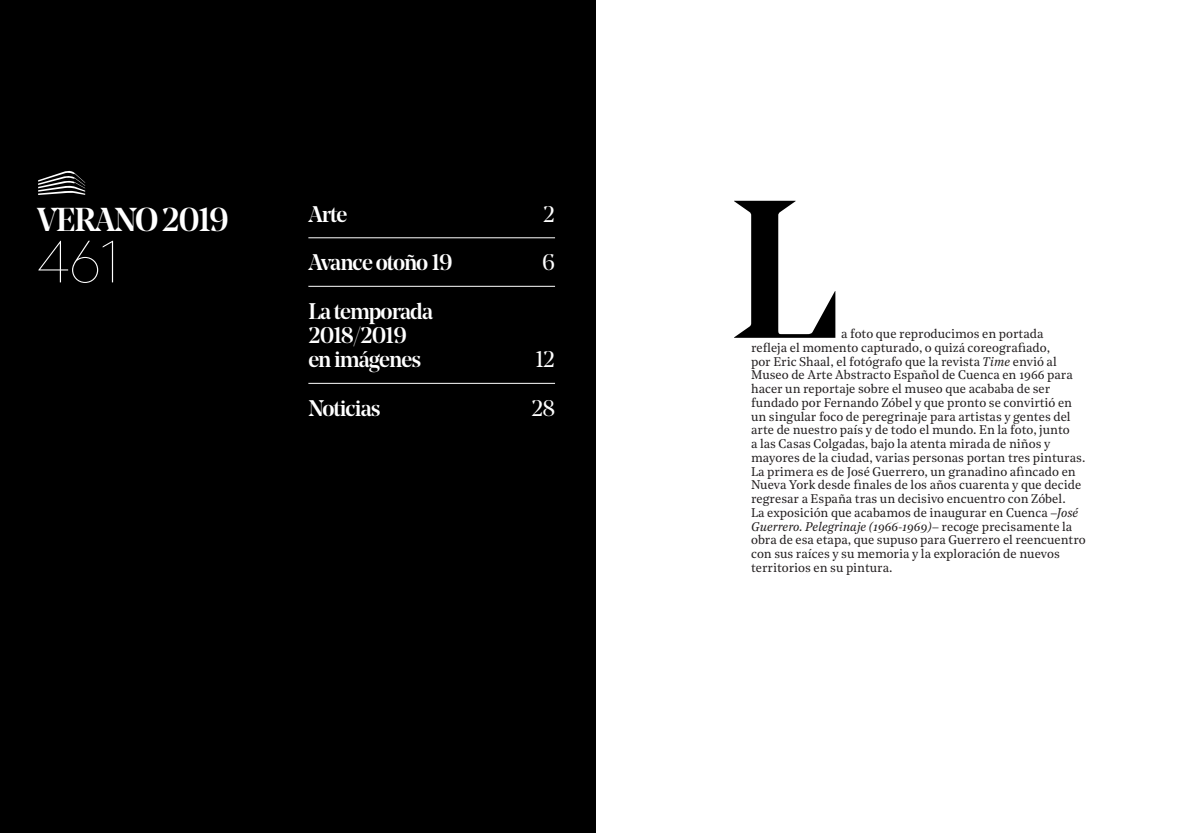
<style>
.page{position:relative;width:1191px;height:833px;background:#fff}
.page>*{position:absolute;margin:0;border:0;box-sizing:border-box;transform-origin:0 0}
.t1{font:100 59.5px "Brown Pro";color:#fff}
.t2{font:500 33px "Noe Display";letter-spacing:-.045em;color:#fff}
.Titulo_acto{font:500 22.5px/24.2px "Noe Display";letter-spacing:-.04em;color:#fff}
.Titulo_acto-2{font:22.5px "Noe Display";color:#fff}
.Texto_Mercury{font:12.5px/13.8px "Noe Text";color:#231f20}
.s1{font-style:italic}
</style>
<div class="page">
<svg style="left:734px;top:201px;width:101px;height:137px"></svg>
<div style="left:0;top:0;width:595px;height:833px;background:#000"></div>
<svg style="left:38px;top:170px;width:47px;height:25px"></svg>
<hr style="left:308px;top:237px;width:247px;height:1px;background:#fff">
<hr style="left:308px;top:286px;width:247px;height:1px;background:#fff">
<hr style="left:308px;top:383px;width:247px;height:1px;background:#fff">
<p class="t2" style="left:37px;top:199px;width:193px">VERANO 2019</p>
<p class="t1" style="left:37px;top:219px;width:85px">461</p>
<p class="Titulo_acto" style="left:308px;top:201px;width:41px">Arte</p>
<p class="Titulo_acto-2" style="left:543px;top:200px;width:13px">2</p>
<p class="Titulo_acto" style="left:308px;top:250px;width:146px">Avance otoño 19</p>
<p class="Titulo_acto-2" style="left:542px;top:248px;width:15px">6</p>
<p class="Titulo_acto" style="left:308px;top:298px;width:126px">La temporada<br>2018/2019 en imágenes</p>
<p class="Titulo_acto-2" style="left:535px;top:345px;width:21px">12</p>
<p class="Titulo_acto" style="left:308px;top:395px;width:74px">Noticias</p>
<p class="Titulo_acto-2" style="left:531px;top:394px;width:25px">28</p>
<p class="Texto_Mercury" style="left:751px;top:326px;width:336px;text-indent:90px">a foto que reproducimos en portada<br>refleja el momento capturado, o quizá coreografiado,<br>por Eric Shaal, el fotógrafo que la revista <span class="s1">Time</span> envió al Museo de Arte Abstracto Español de Cuenca en 1966 para hacer un reportaje sobre el museo que acababa de ser fundado por Fernando Zóbel y que pronto se convirtió en un singular foco de peregrinaje para artistas y gentes del arte de nuestro país y de todo el mundo. En la foto, junto<br>a las Casas Colgadas, bajo la atenta mirada de niños y mayores de la ciudad, varias personas portan tres pinturas.<br>La primera es de José Guerrero, un granadino afincado en Nueva York desde finales de los años cuarenta y que decide regresar a España tras un decisivo encuentro con Zóbel.<br>La exposición que acabamos de inaugurar en Cuenca –<span class="s1">José Guerrero. Pelegrinaje (1966-1969)</span>– recoge precisamente la obra de esa etapa, que supuso para Guerrero el reencuentro con sus raíces y su memoria y la exploración de nuevos territorios en su pintura.</p>
</div>
